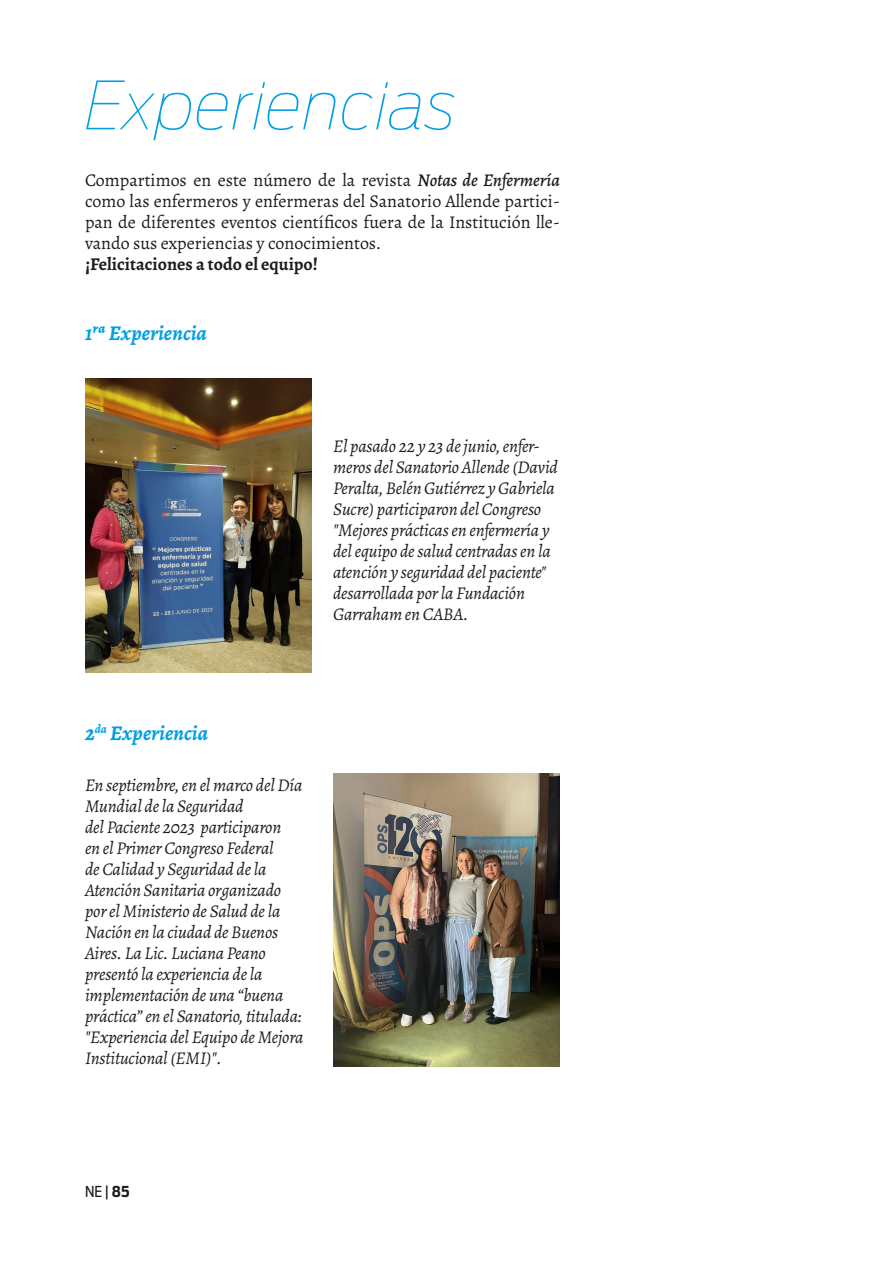
<style>
.page{position:relative;width:893px;height:1263px;background:#fff}
.page>*{position:absolute;margin:0;border:0;box-sizing:border-box;transform-origin:0 0}
.t1{font:italic 100 66px "Antenna";color:#009fe3}
.Italica_celeste_descatado_Experiencias{font:italic 700 21px "Alegreya";color:#009fe3}
.t2{font:italic 18px/21px "Alegreya";letter-spacing:-.01em;color:#1d1d1b}
.t3{font:18px/21px "Alegreya";color:#1d1d1b;text-align:justify}
.t4{font:700 18px "Alegreya";color:#1d1d1b}
.t5{font:15px "Antenna Cond";color:#1d1d1b}
.s1{font-weight:500;font-style:italic}
.s2{font-weight:700}
</style>
<div class="page">
<img style="left:85px;top:379px;width:227px;height:293px">
<img style="left:333px;top:773px;width:227px;height:293px">
<p class="t1" style="left:85px;top:66px;width:373px">Experiencias</p>
<p class="t3" style="left:85px;top:170px;width:476px">Compartimos en este número de la revista <span class="s1">Notas de Enfermería </span>como las enfermeros y enfermeras del Sanatorio Allende partici&shy;pan de diferentes eventos científicos fuera de la Institución lle&shy;vando sus experiencias y conocimientos.</p>
<p class="t4" style="left:85px;top:252px;width:235px">¡Felicitaciones a todo el equipo!</p>
<p class="Italica_celeste_descatado_Experiencias" style="left:85px;top:318px;width:123px">1ra Experiencia</p>
<p class="t2" style="left:333px;top:435px;width:226px">El pasado 22 y 23 de junio, enfer&shy;meros del Sanatorio Allende (David<br>Peralta, Belén Gutiérrez y Gabriela<br>Sucre) participaron del Congreso "Mejores prácticas en enfermería y del equipo de salud centradas en la atención y seguridad del paciente" desarrollada por la Fundación<br>Garraham en CABA.</p>
<p class="Italica_celeste_descatado_Experiencias" style="left:85px;top:718px;width:125px">2<sup>da</sup> Experiencia</p>
<p class="t2" style="left:85px;top:774px;width:219px">En septiembre, en el marco del Día<br>Mundial de la Seguridad</p>
<p class="t2" style="left:85px;top:816px;width:198px">del Paciente 2023 participaron</p>
<p class="t2" style="left:85px;top:837px;width:190px">en el Primer Congreso Federal</p>
<p class="t2" style="left:85px;top:858px;width:198px">de Calidad y Seguridad de la<br>Atención Sanitaria organizado</p>
<p class="t2" style="left:85px;top:900px;width:220px">por el Ministerio de Salud de la<br>Nación en la ciudad de Buenos<br>Aires. La Lic. Luciana Peano presentó la experiencia de la implementación de una “buena práctica” en el Sanatorio, titulada: "Experiencia del Equipo de Mejora<br>Institucional (EMI)".</p>
<p class="t5" style="left:85px;top:1183px;width:46px">NE | <span class="s2">85</span></p>
</div>
